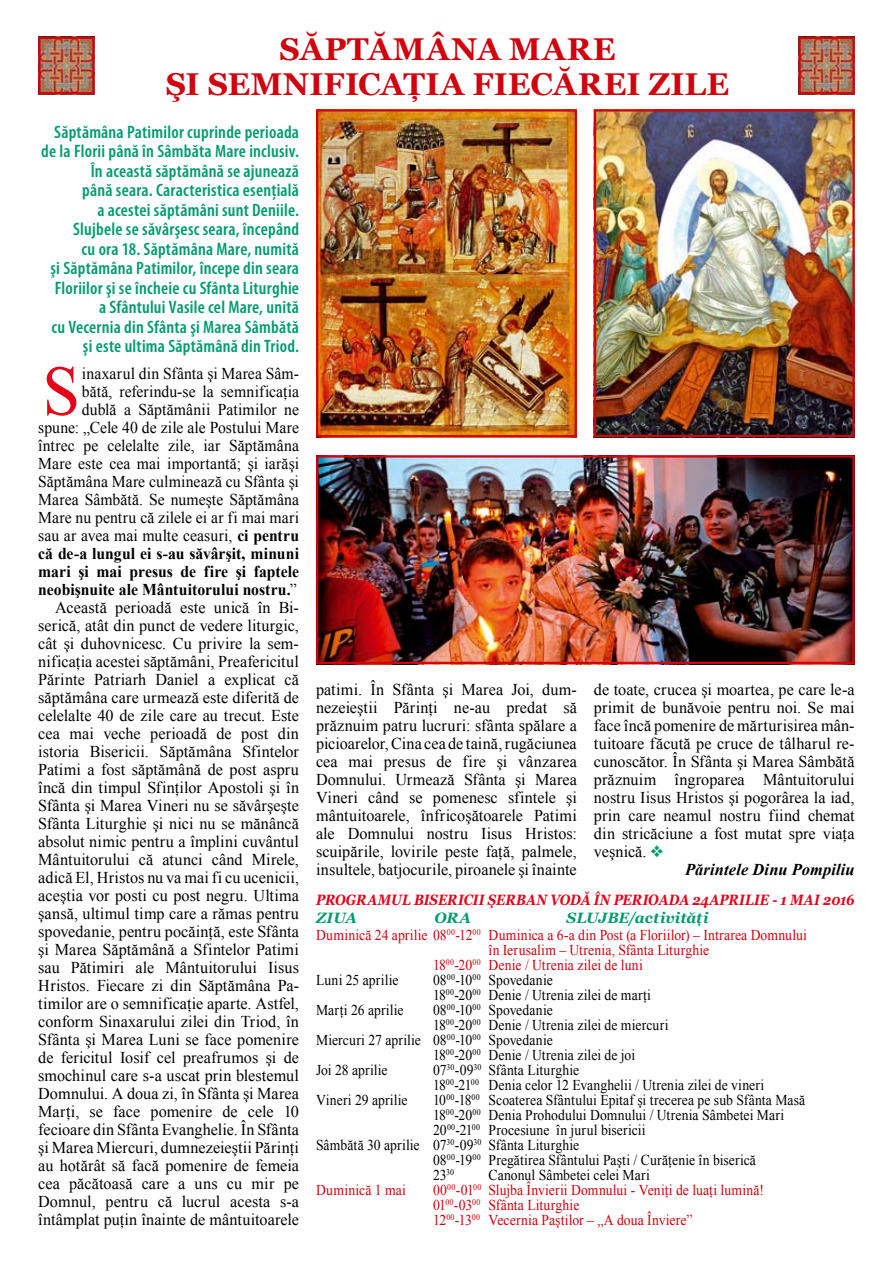
<style>
.page{position:relative;width:893px;height:1263px;background:#fff}
.page>*{position:absolute;margin:0;border:0;box-sizing:border-box;transform-origin:0 0}
.t1{font:70.8px "Times New Roman";color:#e60019;scale:.95 1}
.t2{font:700 31.5px/34.5px "Georgia";letter-spacing:.005em;color:#d1010e;text-align:center}
.t3{font:600 condensed 18px/19.5px "Myriad Pro";letter-spacing:.015em;color:#009b70;text-align:right}
.t4{font:16.5px/18px "Times New Roman";letter-spacing:.005em;color:#000;text-align:right;scale:.95 1}
.t5{font:16.5px/18px "Times New Roman";letter-spacing:.005em;color:#000;text-align:justify}
.t6{font:italic 700 16.5px "Times New Roman";letter-spacing:.01em;color:#000}
.t7{font:15px/15px "Times New Roman";letter-spacing:.005em;color:#000;scale:.91 1}
.t8{font:15px/15px "Times New Roman";letter-spacing:.01em;color:#d1010e;scale:.91 1}
.t9{font:italic 700 15px "Georgia";color:#e60019;scale:.86 1}
.t10{font:italic 700 15px "Georgia";letter-spacing:.01em;color:#009b70}
.s1{font-weight:700}
.s2{color:#009b70}
</style>
<div class="page">
<img style="left:41px;top:40px;width:51px;height:51px">
<div style="left:38px;top:37px;width:57px;height:57px;border:2px solid #d1010e"></div>
<img style="left:801px;top:40px;width:51px;height:51px">
<div style="left:798px;top:37px;width:57px;height:57px;border:2px solid #d1010e"></div>
<img style="left:319px;top:112px;width:255px;height:322px">
<div style="left:316px;top:109px;width:261px;height:328px;border:2px solid #d1010e"></div>
<img style="left:597px;top:112px;width:255px;height:322px">
<div style="left:594px;top:109px;width:261px;height:328px;border:2px solid #d1010e"></div>
<img style="left:319px;top:458px;width:533px;height:203px">
<div style="left:316px;top:455px;width:539px;height:209px;border:2px solid #d1010e"></div>
<h2 class="t2" style="left:166px;top:32px;width:565px">SĂPTĂMÂNA MARE<br>ŞI SEMNIFICAŢIA FIECĂREI ZILE</h2>
<p class="t3" style="left:41px;top:122px;width:259px">Săptămâna Patimilor cuprinde perioada de la Florii până în Sâmbăta Mare inclusiv.<br>În această săptămână se ajunează<br>până seara. Caracteristica esenţială<br>a acestei săptămâni sunt Deniile.<br>Slujbele se săvârşesc seara, începând<br>cu ora 18. Săptămâna Mare, numită<br>şi Săptămâna Patimilor, începe din seara Floriilor şi se încheie cu Sfânta Liturghie<br>a Sfântului Vasile cel Mare, unită<br>cu Vecernia din Sfânta şi Marea Sâmbătă şi este ultima Săptămână din Triod.</p>
<h1 class="t1" style="left:43px;top:343px;width:41px">S</h1>
<p class="t4" style="left:38px;top:364px;width:276px">inaxarul din Sfânta şi Marea Sâm-<br>bătă, referindu-se la semnificaţia<br>dublă a Săptămânii Patimilor ne spune: „Cele 40 de zile ale Postului Mare întrec pe celelalte zile, iar Săptămâna Mare este cea mai importantă; şi iarăşi Săptămâna Mare culminează cu Sfânta şi Marea Sâmbătă. Se numeşte Săptămâna Mare nu pentru că zilele ei ar fi mai mari sau ar avea mai multe ceasuri, <span class="s1">ci pentru că de-a lungul ei s-au săvârşit, minuni mari şi mai presus de fire şi faptele neobişnuite ale Mântuitorului nostru.</span>” Această perioadă este unică în Bi&shy;serică, atât din punct de vedere liturgic, cât şi duhovnicesc. Cu privire la sem&shy;nificaţia acestei săptămâni, Preafericitul Părinte Patriarh Daniel a explicat că săptămâna care urmează este diferită de celelalte 40 de zile care au trecut. Este cea mai veche perioadă de post din istoria Bisericii. Săptămâna Sfintelor Patimi a fost săptămână de post aspru încă din timpul Sfinţilor Apostoli şi în Sfânta şi Marea Vineri nu se săvârşeşte Sfânta Liturghie şi nici nu se mănâncă absolut nimic pentru a împlini cuvântul Mântuitorului că atunci când Mirele, adică El, Hristos nu va mai fi cu ucenicii, aceştia vor posti cu post negru. Ultima şansă, ultimul timp care a rămas pentru spovedanie, pentru pocăinţă, este Sfânta şi Marea Săptămână a Sfintelor Patimi sau Pătimiri ale Mântuitorului Iisus Hristos. Fiecare zi din Săptămâna Pa&shy;timilor are o semnificaţie aparte. Astfel, conform Sinaxarului zilei din Triod, în Sfânta şi Marea Luni se face pomenire de fericitul Iosif cel preafrumos şi de smochinul care s-a uscat prin blestemul Domnului. A doua zi, în Sfânta şi Marea Marţi, se face pomenire de cele 10 fecioare din Sfânta Evanghelie. În Sfânta şi Marea Miercuri, dumnezeieştii Părinţi au hotărât să facă pomenire de femeia cea păcătoasă care a uns cu mir pe Domnul, pentru că lucrul acesta s-a întâmplat puţin înainte de mântuitoarele</p>
<p class="t5" style="left:316px;top:680px;width:262px">patimi. În Sfânta şi Marea Joi, dum&shy;nezeieştii Părinţi ne-au predat să prăznuim patru lucruri: sfânta spălare a picioarelor, Cina cea de taină, rugăciunea cea mai presus de fire şi vânzarea Domnului. Urmează Sfânta şi Marea Vineri când se pomenesc sfintele şi mântuitoarele, înfricoşătoarele Patimi ale Domnului nostru Iisus Hristos: scuipările, lovirile peste faţă, palmele, insultele, batjocurile, piroanele şi înainte</p>
<p class="t9" style="left:316px;top:891px;width:369px">PROGRAMUL BISERICII ŞERBAN VODĂ ÎN PERIOADA</p>
<p class="t9" style="left:692px;top:891px;width:190px">24APRILIE - 1 MAI 2016</p>
<p class="t10" style="left:316px;top:909px;width:25px">ZIUAORASLU</p>
<p class="t10" style="left:598px;top:909px;width:112px">JBE/ACTIVITĂŢI</p>
<p class="t8" style="left:316px;top:927px;width:541px">Duminică 24 aprilie 08<sup>00</sup>-12<sup>00</sup> Duminica a 6-a din Post (a Floriilor) – Intrarea Domnului</p>
<p class="t8" style="left:489px;top:942px;width:244px">în Ierusalim – Utrenia, Sfânta Liturghie</p>
<p class="t8" style="left:433px;top:957px;width:232px">18<sup>00</sup>-20<sup>00</sup> Denie / Utrenia zilei de luni</p>
<p class="t7" style="left:316px;top:972px;width:92px">Luni 25 aprilie</p>
<p class="t7" style="left:433px;top:972px;width:241px">08<sup>00</sup>-10<sup>00</sup> Spovedanie<br>18<sup>00</sup>-20<sup>00</sup> Denie / Utrenia zilei de marţi</p>
<p class="t7" style="left:316px;top:1002px;width:98px">Marţi 26 aprilie</p>
<p class="t7" style="left:433px;top:1002px;width:133px">08<sup>00</sup>-10<sup>00</sup> Spovedanie</p>
<p class="t7" style="left:433px;top:1017px;width:260px">18<sup>00</sup>-20<sup>00</sup> Denie / Utrenia zilei de miercuri</p>
<p class="t7" style="left:316px;top:1032px;width:262px">Miercuri 27 aprilie 08<sup>00</sup>-10<sup>00</sup> Spovedanie</p>
<p class="t7" style="left:433px;top:1047px;width:223px">18<sup>00</sup>-20<sup>00</sup> Denie / Utrenia zilei de joi</p>
<p class="t7" style="left:316px;top:1062px;width:80px">Joi 28 aprilie</p>
<p class="t7" style="left:433px;top:1062px;width:365px">07<sup>30</sup>-09<sup>30</sup> Sfânta Liturghie<br>18<sup>00</sup>-21<sup>00</sup> Denia celor 12 Evanghelii / Utrenia zilei de vineri</p>
<p class="t7" style="left:316px;top:1092px;width:102px">Vineri 29 aprilie</p>
<p class="t7" style="left:433px;top:1092px;width:411px">10<sup>00</sup>-18<sup>00</sup> Scoaterea Sfântului Epitaf şi trecerea pe sub Sfânta Masă</p>
<p class="t7" style="left:433px;top:1107px;width:387px">18<sup>00</sup>-20<sup>00</sup> Denia Prohodului Domnului / Utrenia Sâmbetei Mari</p>
<p class="t7" style="left:433px;top:1122px;width:235px">20<sup>00</sup>-21<sup>00</sup> Procesiune în jurul bisericii</p>
<p class="t7" style="left:316px;top:1137px;width:291px">Sâmbătă 30 aprilie 07<sup>30</sup>-09<sup>30</sup> Sfânta Liturghie</p>
<p class="t7" style="left:433px;top:1152px;width:356px">08<sup>00</sup>-19<sup>00</sup> Pregătirea Sfântului Paşti / Curăţenie în biserică</p>
<p class="t7" style="left:433px;top:1167px;width:25px">23<sup>30</sup></p>
<p class="t7" style="left:489px;top:1167px;width:179px">Canonul Sâmbetei celei Mari</p>
<p class="t8" style="left:316px;top:1182px;width:100px">Duminică 1 mai</p>
<p class="t8" style="left:433px;top:1182px;width:365px">00<sup>00</sup>-01<sup>00</sup> Slujba Învierii Domnului - Veniţi de luaţi lumină!<br>01<sup>00</sup>-03<sup>00</sup> Sfânta Liturghie<br>12<sup>00</sup>-13<sup>00</sup> Vecernia Paştilor – „A doua Înviere”</p>
<p class="t5" style="left:594px;top:680px;width:262px">de toate, crucea şi moartea, pe care le-a</p>
<p class="t5" style="left:594px;top:698px;width:262px">primit de bunăvoie pentru noi. Se mai</p>
<p class="t5" style="left:594px;top:716px;width:262px">face încă pomenire de mărturisirea mân-</p>
<p class="t5" style="left:594px;top:734px;width:262px">tuitoare făcută pe cruce de tâlharul re-</p>
<p class="t5" style="left:594px;top:752px;width:262px">cunoscător. În Sfânta şi Marea Sâmbătă</p>
<p class="t5" style="left:594px;top:770px;width:262px">prăznuim îngroparea Mântuitorului</p>
<p class="t5" style="left:594px;top:788px;width:262px">nostru Iisus Hristos şi pogorârea la iad,</p>
<p class="t5" style="left:594px;top:806px;width:262px">prin care neamul nostru fiind chemat</p>
<p class="t5" style="left:594px;top:824px;width:262px">din stricăciune a fost mutat spre viaţa</p>
<p class="t5" style="left:594px;top:842px;width:71px">veşnică. <span class="s2">❖</span></p>
<p class="t6" style="left:685px;top:858px;width:171px">Părintele Dinu Pompiliu</p>
</div>
